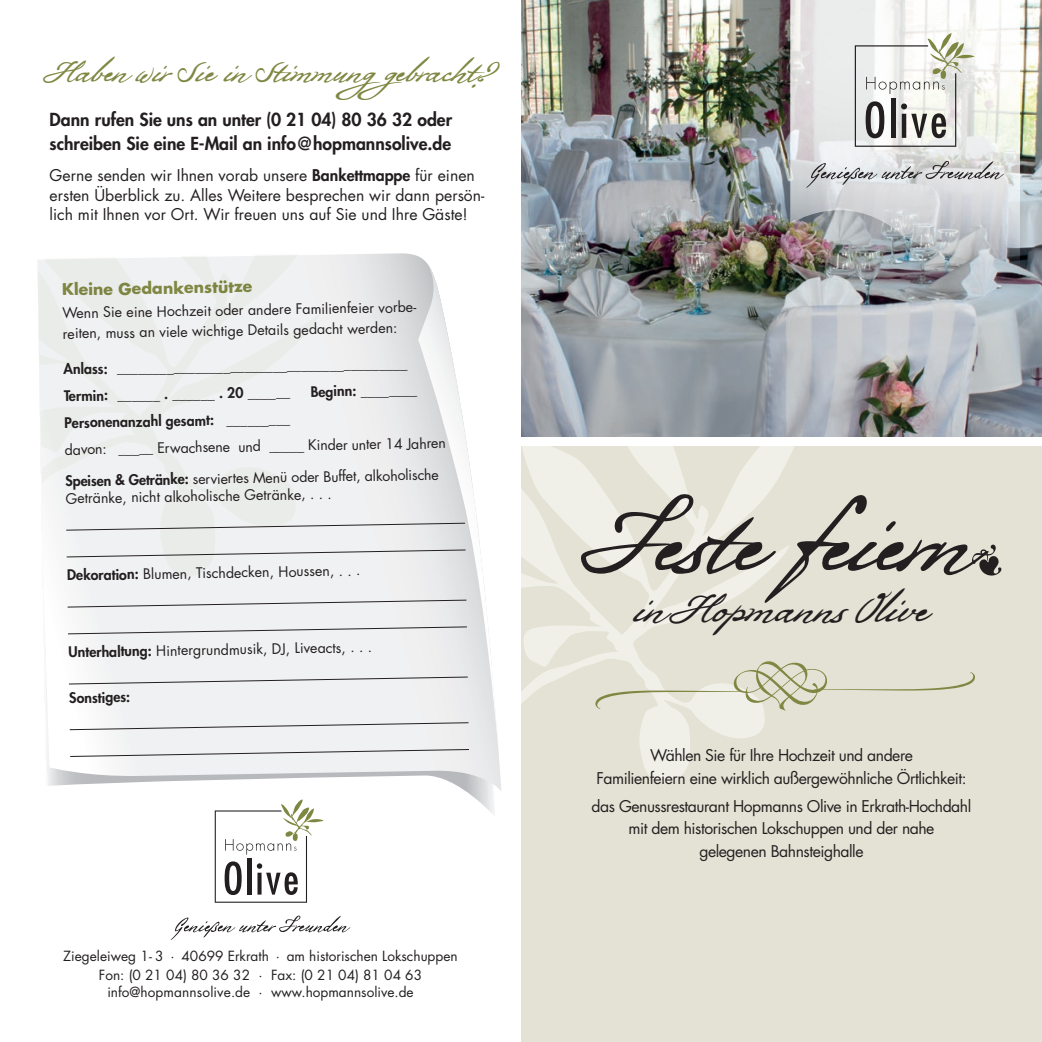
<style>
.page{position:relative;width:1042px;height:1042px;background:#fff}
.page>*{position:absolute;margin:0;border:0;box-sizing:border-box;transform-origin:0 0}
.t1{font:105px "Bolivar";letter-spacing:-.04em;color:#231f20}
.t2{font:44.62px "Bolivar";letter-spacing:-.02em;color:#231f20}
.t3{font:33.25px "Bolivar";letter-spacing:-.02em;color:#7f8742}
.t4{font:800 17.5px/24.5px "Futura Std";color:#231f20}
.t5{font:15.75px/22.8px "Futura Std";letter-spacing:-.03em;color:#231f20;text-align:center}
.t6{font:15.75px/19.2px "Futura Std";color:#231f20}
.t7{font:700 15.75px "Futura Std";color:#7f8742}
.t8{font:14.17px/20.5px "Futura Std";color:#231f20}
.t9{font:800 14.17px "Futura Std";color:#231f20}
.t10{font:13.65px "Futura Std";color:#231f20}
.s1{font-weight:800}
</style>
<div class="page">
<div style="left:521px;top:446px;width:521px;height:596px;background:#e3e2d4"></div>
<svg style="left:521px;top:446px;width:274px;height:336px"></svg>
<img style="left:521px;top:0;width:521px;height:437px">
<svg style="left:790px;top:0;width:230px;height:264px"></svg>
<svg style="left:855px;top:33px;width:119px;height:114px"></svg>
<svg style="left:806px;top:161px;width:198px;height:27px;background:#c8c9cb"></svg>
<svg style="left:215px;top:817px;width:109px;height:86px"></svg>
<svg style="left:171px;top:915px;width:179px;height:25px"></svg>
<svg style="left:972px;top:544px;width:29px;height:32px"></svg>
<svg style="left:595px;top:661px;width:380px;height:50px"></svg>
<svg style="left:45px;top:253px;width:456px;height:539px;fill:#f0f1f2"></svg>
<div style="left:38px;top:253px;width:310px;height:326px;background:#f0f1f2"></div>
<p class="t3" style="left:50px;top:51px;width:445px">Haben wir Sie in Stimmunggebracht?</p>
<p class="t4" style="left:50px;top:107px;width:404px">Dann rufen Sie uns an unter (0 21 04) 80 36 32 oder schreiben Sie eine E-Mail an info@hopmannsolive.de</p>
<p class="t6" style="left:50px;top:166px;width:436px">Gerne senden wir Ihnen vorab unsere <span class="s1">Bankettmappe</span> für einen ersten Überblick zu. Alles Weitere besprechen wir dann persön&shy;lich mit Ihnen vor Ort. Wir freuen uns auf Sie und Ihre Gäste!</p>
<p class="t7" style="left:62px;top:279px;width:192px;rotate:-1deg">Kleine Gedankenstütze</p>
<p class="t8" style="left:62px;top:303px;width:359px;rotate:-1deg">Wenn Sie eine Hochzeit oder andere Familienfeier vorbe&shy;reiten, muss an viele wichtige Details gedacht werden:</p>
<p class="t9" style="left:63px;top:360px;width:346px;rotate:-1deg">Anlass: _________________________________________</p>
<p class="t8" style="left:64px;top:386px;width:228px;rotate:-1deg"><span class="s1">Termin:</span> ______ <span class="s1">.</span> ______ <span class="s1">. 20</span> ______</p>
<p class="t8" style="left:310px;top:381px;width:108px;rotate:-1deg"><span class="s1">Beginn:</span> ________</p>
<p class="t8" style="left:64px;top:409px;width:383px;line-height:26.8px;rotate:-1deg"><span class="s1">Personenanzahl gesamt: __</span>_______<br>davon: _____ Erwachsene und _____ Kinder unter 14 Jahren</p>
<p class="t8" style="left:65px;top:472px;width:375px;line-height:17.3px;rotate:-1deg"><span class="s1">Speisen &amp; Getränke:</span> serviertes Menü oder Buffet, alkoholische<br>Getränke, nicht alkoholische Getränke, . . .</p>
<p class="t8" style="left:67px;top:565px;width:295px;rotate:-1deg"><span class="s1">Dekoration:</span> Blumen, Tischdecken, Houssen, . . .</p>
<p class="t8" style="left:68px;top:642px;width:305px;rotate:-1deg"><span class="s1">Unterhaltung:</span> Hintergrundmusik, DJ, Liveacts, . . .</p>
<p class="t9" style="left:69px;top:689px;width:63px;rotate:-1deg">Sonstiges:</p>
<p class="t10" style="left:63px;top:947px;width:396px">Ziegeleiweg 1- 3 ∙ 40699 Erkrath ∙ am historischen Lokschuppen</p>
<p class="t10" style="left:99px;top:966px;width:325px">Fon: (0 21 04) 80 36 32 ∙ Fax: (0 21 04) 81 04 63</p>
<p class="t10" style="left:107px;top:983px;width:308px">info@hopmannsolive.de ∙ www.hopmannsolive.de</p>
<p class="t1" style="left:588px;top:472px;width:388px">Feste feiern</p>
<p class="t2" style="left:634px;top:580px;width:297px">in Hopmanns Olive</p>
<p class="t5" style="left:596px;top:744px;width:372px">Wählen Sie für Ihre Hochzeit und andere<br>Familienfeiern eine wirklich außergewöhnliche Örtlichkeit:</p>
<p class="t5" style="left:591px;top:794px;width:381px">das Genussrestaurant Hopmanns Olive in Erkrath-Hochdahl mit dem historischen Lokschuppen und der nahe<br>gelegenen Bahnsteighalle</p>
</div>
